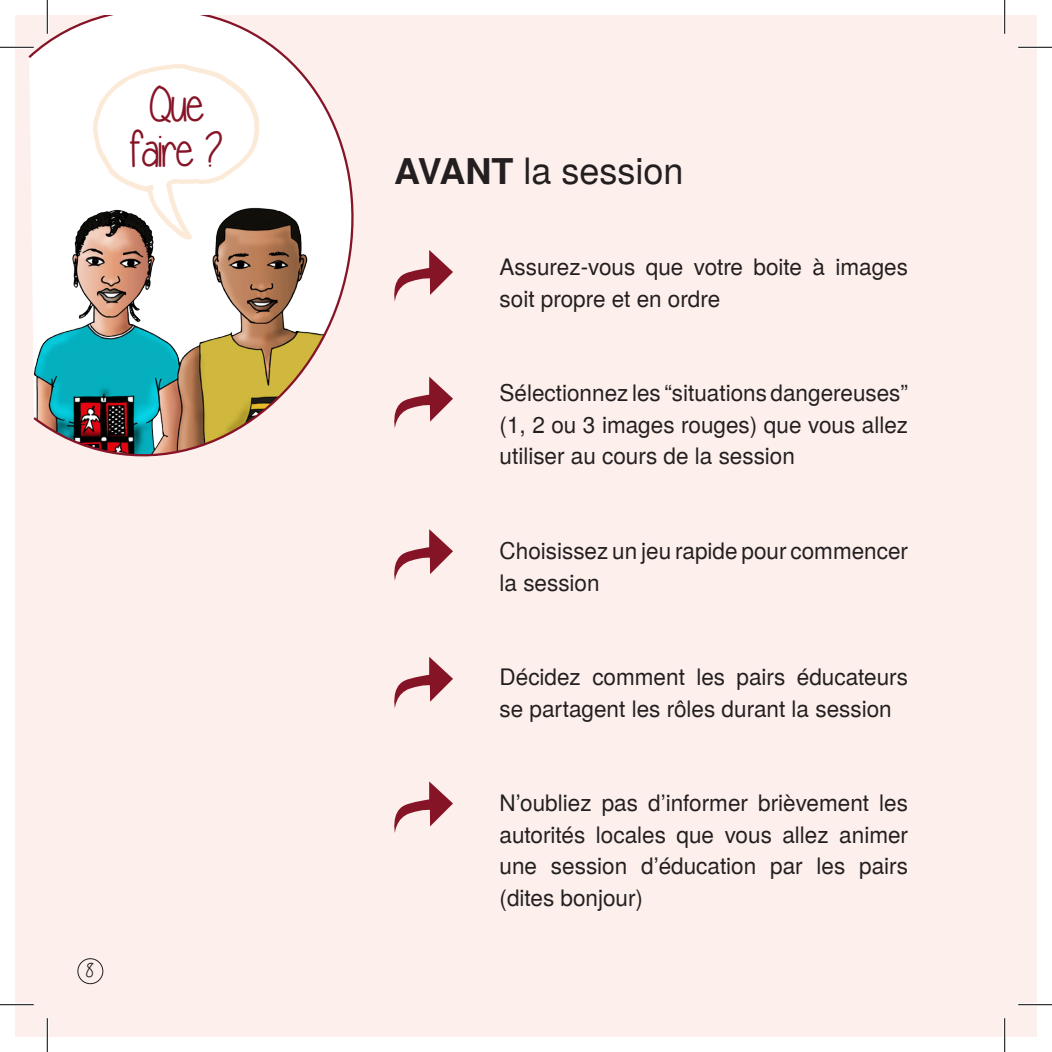
<style>
.page{position:relative;width:1052px;height:1052px;background:#fff}
.page>*{position:absolute;margin:0;border:0;box-sizing:border-box;transform-origin:0 0}
.t1{font:49.5px/45px "expressionsofthesoul";letter-spacing:-.03em;color:#861427;text-align:center}
.t2{font:36px "Te X Gyre Heros";color:#231f20}
.t3{font:22.5px/31.5px "Te X Gyre Heros";color:#231f20}
.t4{font:20.25px "expressionsofthesoul";color:#231f20}
.s1{font-weight:700}
</style>
<div class="page">
<div style="left:15px;top:15px;width:1021px;height:1021px;background:#fdf0ec"></div>
<svg style="left:394px;top:376px;width:59px;height:52px"></svg>
<svg style="left:394px;top:529px;width:59px;height:51px"></svg>
<svg style="left:394px;top:657px;width:59px;height:51px"></svg>
<svg style="left:394px;top:781px;width:59px;height:51px"></svg>
<svg style="left:394px;top:250px;width:59px;height:51px"></svg>
<svg style="left:28px;top:15px;width:326px;height:442px"></svg>
<img style="left:40px;top:60px;width:278px;height:204px">
<svg style="left:35px;top:44px;width:1px;height:25px"></svg>
<div style="left:78px;top:958px;width:25px;height:25px;border:1px solid #231f20;border-radius:50%"></div>
<hr style="left:0;top:46px;width:34px;height:3px;background:#fff">
<hr style="left:1017px;top:46px;width:34px;height:3px;background:#fff">
<hr style="left:0;top:1003px;width:34px;height:2px;background:#fff">
<hr style="left:1017px;top:1003px;width:34px;height:2px;background:#fff">
<hr style="left:46px;top:0;width:3px;height:34px;background:#fff">
<hr style="left:46px;top:1017px;width:3px;height:34px;background:#fff">
<hr style="left:1003px;top:0;width:2px;height:34px;background:#fff">
<hr style="left:1003px;top:1017px;width:2px;height:34px;background:#fff">
<hr style="left:0;top:47px;width:34px;height:1px;background:#000">
<hr style="left:1017px;top:47px;width:34px;height:1px;background:#000">
<hr style="left:0;top:1004px;width:34px;height:1px;background:#000">
<hr style="left:1017px;top:1004px;width:34px;height:1px;background:#000">
<hr style="left:47px;top:0;width:1px;height:34px;background:#000">
<hr style="left:47px;top:1017px;width:1px;height:34px;background:#000">
<hr style="left:1004px;top:0;width:1px;height:34px;background:#000">
<hr style="left:1004px;top:1017px;width:1px;height:34px;background:#000">
<p class="t1" style="left:130px;top:83px;width:95px">Que faire ?</p>
<p class="t4" style="left:85px;top:959px;width:10px">8</p>
<p class="t2" style="left:394px;top:150px;width:291px"><span class="s1">AVANT</span> la session</p>
<p class="t3" style="left:499px;top:251px;width:410px">Assurez-vous que votre boite à images soit propre et en ordre</p>
<p class="t3" style="left:499px;top:377px;width:410px;text-align:justify">Sélectionnez les “situations dangereuses” (1, 2 ou 3 images rouges) que vous allez utiliser au cours de la session</p>
<p class="t3" style="left:499px;top:535px;width:410px">Choisissez un jeu rapide pour commencer la session</p>
<p class="t3" style="left:499px;top:661px;width:410px">Décidez comment les pairs éducateurs se partagent les rôles durant la session</p>
<p class="t3" style="left:499px;top:787px;width:410px;text-align:justify">N’oubliez pas d’informer brièvement les autorités locales que vous allez animer une session d’éducation par les pairs (dites bonjour)</p>
</div>
